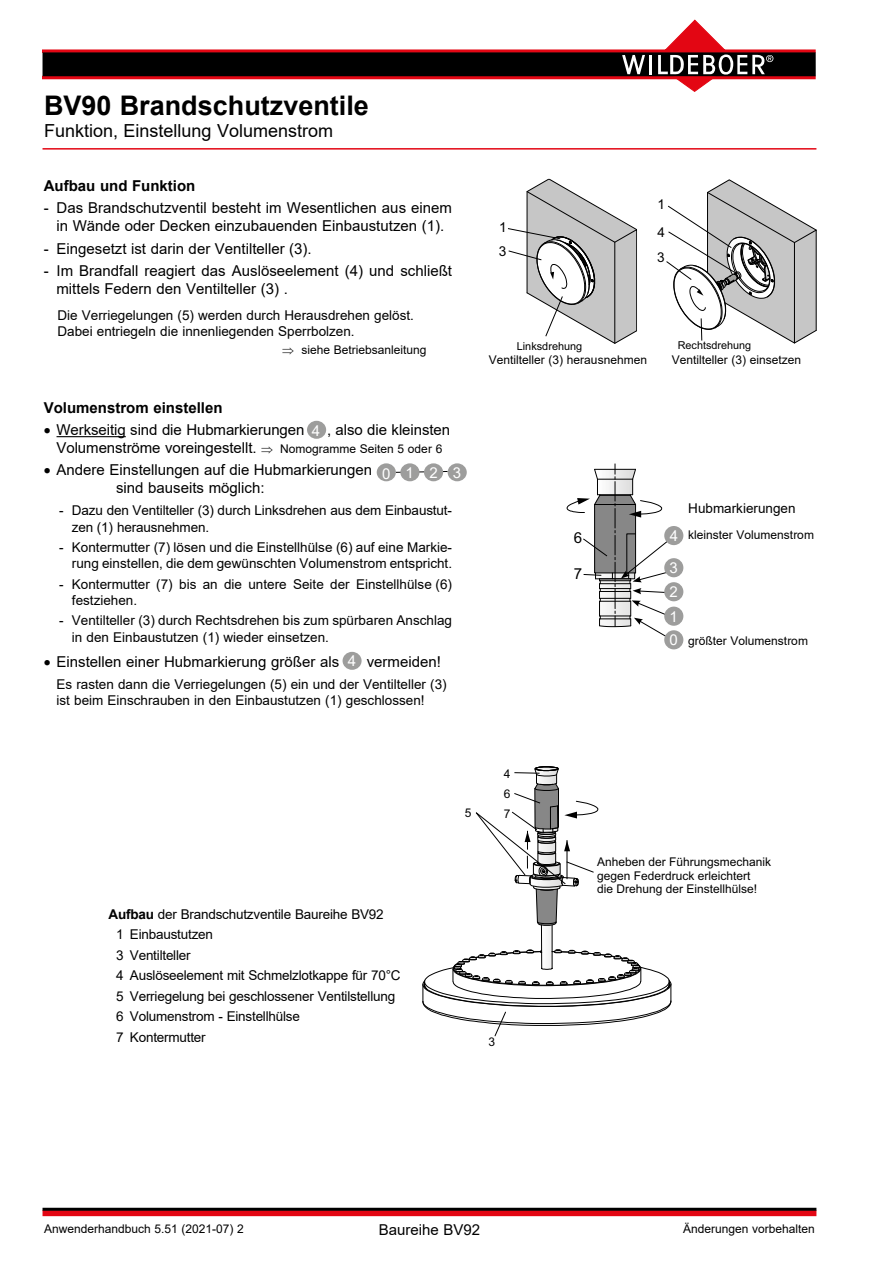
<style>
.page{position:relative;width:893px;height:1263px;background:#fff}
.page>*{position:absolute;margin:0;border:0;box-sizing:border-box;transform-origin:0 0}
.t1{font:700 27px "Arial";color:#000}
.t2{font:18px "Arial";color:#000}
.t3{font:15.15px "Arial";color:#000}
.t4{font:15px/18px "Arial";color:#000}
.t5{font:700 15px "Arial";color:#000}
.t6{font:15px "Arial";color:#fff}
.t7{font:13.65px/23.9px "Arial";color:#000}
.t8{font:13.5px/16.2px "Arial";color:#000}
.t9{font:12px/13.4px "Arial";color:#000}
.t10{font:10.95px "Arial";color:#000}
.t11{font:10.8px "Arial";color:#000}
.s1{font-size:12px}
.s2{font-weight:700}
</style>
<div class="page">
<hr style="left:43px;top:76px;width:773px;height:3px;background:#e30613">
<svg style="left:43px;top:49px;width:773px;height:3px;fill:#e30613"></svg>
<div style="left:43px;top:52px;width:773px;height:24px;background:#000"></div>
<svg style="left:622px;top:55px;width:29px;height:19px"></svg>
<svg style="left:658px;top:20px;width:115px;height:72px"></svg>
<hr style="left:43px;top:148px;width:773px;height:2px;background:#e30613">
<div style="left:43px;top:1210px;width:773px;height:6px;background:#e30613"></div>
<hr style="left:43px;top:1208px;width:773px;height:3px;background:#000">
<div style="left:307px;top:421px;width:19px;height:18px;background:#9d9d9c;border-radius:50%"></div>
<hr style="left:57px;top:436px;width:69px;height:1px;background:#000">
<svg style="left:396px;top:471px;width:52px;height:1px"></svg>
<div style="left:377px;top:463px;width:19px;height:18px;background:#9d9d9c;border-radius:50%"></div>
<div style="left:400px;top:463px;width:19px;height:18px;background:#9d9d9c;border-radius:50%"></div>
<div style="left:448px;top:463px;width:19px;height:18px;background:#9d9d9c;border-radius:50%"></div>
<div style="left:424px;top:463px;width:19px;height:18px;background:#9d9d9c;border-radius:50%"></div>
<div style="left:343px;top:652px;width:19px;height:18px;background:#9d9d9c;border-radius:50%"></div>
<svg style="left:567px;top:464px;width:103px;height:172px"></svg>
<div style="left:664px;top:607px;width:19px;height:19px;background:#9d9d9c;border-radius:50%"></div>
<div style="left:664px;top:582px;width:19px;height:19px;background:#9d9d9c;border-radius:50%"></div>
<div style="left:664px;top:630px;width:19px;height:19px;background:#9d9d9c;border-radius:50%"></div>
<div style="left:664px;top:558px;width:19px;height:19px;background:#9d9d9c;border-radius:50%"></div>
<div style="left:664px;top:526px;width:19px;height:19px;background:#9d9d9c;border-radius:50%"></div>
<svg style="left:508px;top:179px;width:129px;height:165px"></svg>
<svg style="left:666px;top:179px;width:150px;height:165px"></svg>
<svg style="left:422px;top:766px;width:250px;height:270px"></svg>
<h1 class="t1" style="left:44px;top:87px;width:326px">BV90 Brandschutzventile</h1>
<h2 class="t2" style="left:44px;top:118px;width:291px">Funktion, Einstellung Volumenstrom</h2>
<p class="t5" style="left:44px;top:175px;width:153px">Aufbau und Funktion</p>
<p class="t4" style="left:44px;top:199px;width:410px;text-align:center">- Das Brandschutzventil besteht im Wesentlichen aus einem in Wände oder Decken einzubauenden Einbaustutzen (1).</p>
<p class="t4" style="left:44px;top:239px;width:269px">- Eingesetzt ist darin der Ventilteller (3).</p>
<p class="t4" style="left:56px;top:261px;width:397px;text-indent:-13px">- Im Brandfall reagiert das Auslöseelement (4) und schließt mittels Federn den Ventilteller (3) .</p>
<p class="t8" style="left:57px;top:307px;width:358px">Die Verriegelungen (5) werden durch Herausdrehen gelöst.<br>Dabei entriegeln die innenliegenden Sperrbolzen.</p>
<p class="t9" style="left:282px;top:343px;width:146px">⇒ siehe Betriebsanleitung</p>
<p class="t5" style="left:44px;top:397px;width:180px">Volumenstrom einstellen</p>
<p class="t4" style="left:44px;top:421px;width:262px">• Werkseitig sind die Hubmarkierungen</p>
<p class="t4" style="left:57px;top:421px;width:395px;text-indent:270px">, also die kleinsten<br>Volumenströme voreingestellt. ⇒ <span class="s1">Nomogramme Seiten 5 oder 6</span></p>
<p class="t4" style="left:116px;top:461px;width:257px;text-indent:-72px">• Andere Einstellungen auf die Hubmarkierungen sind bauseits möglich:</p>
<p class="t6" style="left:382px;top:463px;width:81px">0123</p>
<p class="t6" style="left:312px;top:420px;width:10px">4</p>
<p class="t8" style="left:72px;top:502px;width:382px;text-indent:-13px">- Dazu den Ventilteller (3) durch Linksdrehen aus dem Einbaustut&shy;zen (1) herausnehmen.</p>
<p class="t8" style="left:59px;top:539px;width:394px;text-align:right">- Kontermutter (7) lösen und die Einstellhülse (6) auf eine Markie&shy;rung einstellen, die dem gewünschten Volumenstrom entspricht.</p>
<p class="t8" style="left:72px;top:576px;width:382px;text-indent:-13px">- Kontermutter (7) bis an die untere Seite der Einstellhülse (6) festziehen.</p>
<p class="t8" style="left:72px;top:612px;width:382px;text-indent:-13px">- Ventilteller (3) durch Rechtsdrehen bis zum spürbaren Anschlag in den Einbaustutzen (1) wieder einsetzen.</p>
<p class="t4" style="left:44px;top:653px;width:297px">• Einstellen einer Hubmarkierung größer als</p>
<p class="t4" style="left:367px;top:653px;width:76px">vermeiden!</p>
<p class="t8" style="left:57px;top:676px;width:392px">Es rasten dann die Verriegelungen (5) ein und der Ventilteller (3) ist beim Einschrauben in den Einbaustutzen (1) geschlossen!</p>
<p class="t6" style="left:348px;top:651px;width:10px">4</p>
<p class="t7" style="left:499px;top:217px;width:9px">1<br>3</p>
<p class="t8" style="left:658px;top:198px;width:9px">1</p>
<p class="t8" style="left:657px;top:226px;width:9px">4</p>
<p class="t8" style="left:657px;top:251px;width:9px">3</p>
<p class="t10" style="left:517px;top:342px;width:67px">Linksdrehung</p>
<p class="t9" style="left:489px;top:353px;width:160px">Ventilteller (3) herausnehmen</p>
<p class="t11" style="left:678px;top:342px;width:75px">Rechtsdrehung</p>
<p class="t9" style="left:672px;top:353px;width:131px">Ventilteller (3) einsetzen</p>
<p class="t3" style="left:574px;top:528px;width:10px">6</p>
<p class="t3" style="left:574px;top:565px;width:10px">7</p>
<p class="t6" style="left:670px;top:525px;width:10px">4</p>
<p class="t6" style="left:670px;top:558px;width:10px">3</p>
<p class="t6" style="left:670px;top:582px;width:10px">2</p>
<p class="t6" style="left:670px;top:629px;width:10px">0</p>
<p class="t6" style="left:670px;top:606px;width:10px">1</p>
<p class="t8" style="left:688px;top:500px;width:109px">Hubmarkierungen</p>
<p class="t9" style="left:688px;top:528px;width:127px">kleinster Volumenstrom</p>
<p class="t9" style="left:688px;top:634px;width:121px">größter Volumenstrom</p>
<p class="t8" style="left:116px;top:904px;width:286px;line-height:20.4px;text-indent:-8px"><span class="s2">Aufbau</span> der Brandschutzventile Baureihe BV92<br>1 Einbaustutzen<br>3 Ventilteller<br>4 Auslöseelement mit Schmelzlotkappe für 70°C<br>5 Verriegelung bei geschlossener Ventilstellung<br>6 Volumenstrom - Einstellhülse<br>7 Kontermutter</p>
<p class="t9" style="left:465px;top:807px;width:8px">5</p>
<p class="t9" style="left:504px;top:769px;width:8px">4</p>
<p class="t9" style="left:504px;top:785px;width:8px;line-height:19.5px">6<br>7</p>
<p class="t9" style="left:488px;top:1036px;width:8px">3</p>
<p class="t9" style="left:597px;top:856px;width:175px">Anheben der Führungsmechanik gegen Federdruck erleichtert<br>die Drehung der Einstellhülse!</p>
<p class="t9" style="left:44px;top:1222px;width:201px">Anwenderhandbuch 5.51 (2021-07) 2</p>
<p class="t4" style="left:379px;top:1220px;width:103px">Baureihe BV92</p>
<p class="t9" style="left:683px;top:1222px;width:133px">Änderungen vorbehalten</p>
</div>
